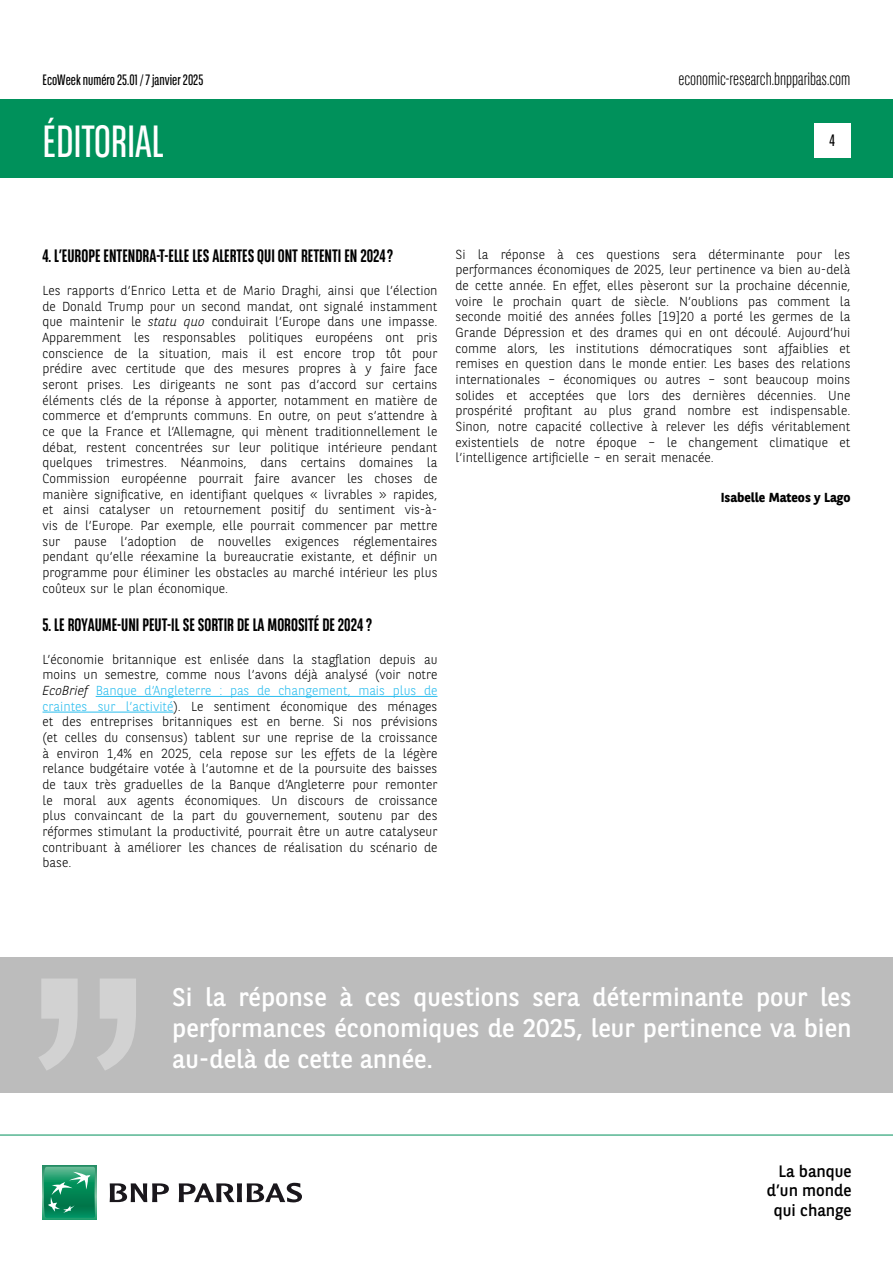
<style>
.page{position:relative;width:893px;height:1263px;background:#fff}
.page>*{position:absolute;margin:0;border:0;box-sizing:border-box;transform-origin:0 0}
.t1{font:45px "BNPP Sans Condensed";color:#fff}
.t2{font:25.5px/30.6px "BNPP Sans";color:#fff;text-align:justify}
.t3{font:700 18px "BNPP Sans Condensed";color:#000}
.t4{font:300 18px "BNPP Sans Condensed";color:#000}
.t5{font:16.5px/19.8px "BNPP Sans";color:#000;text-align:right}
.t6{font:16.5px "BNPP Sans Condensed";color:#000}
.t7{font:15px "BNPP Sans Condensed";color:#000}
.t8{font:300 13.05px/15.6px "BNPP Sans";color:#000;text-align:justify}
.t9{font:700 13.05px "BNPP Sans";color:#000}
.s1{font-style:italic}
.s2{color:#2abdee}
</style>
<div class="page">
<div style="left:1px;top:99px;width:892px;height:78px;background:#00915b"></div>
<svg style="left:43px;top:1166px;width:53px;height:53px"></svg>
<svg style="left:44px;top:1167px;width:51px;height:51px;background:#26996e"></svg>
<svg style="left:110px;top:1183px;width:59px;height:19px"></svg>
<svg style="left:179px;top:1183px;width:123px;height:19px"></svg>
<hr style="left:0;top:1135px;width:893px;height:1px;background:#00915b">
<div style="left:814px;top:123px;width:36px;height:34px;background:#fff"></div>
<hr style="left:96px;top:696px;width:341px;height:1px;background:#2abdee">
<hr style="left:43px;top:712px;width:131px;height:1px;background:#2abdee">
<div style="left:0;top:957px;width:893px;height:135px;background:#bcbcbc"></div>
<svg style="left:39px;top:979px;width:97px;height:91px"></svg>
<p class="t7" style="left:43px;top:70px;width:162px">EcoWeek numéro 25.01 / 7 janvier 2025</p>
<h3 class="t4" style="left:678px;top:67px;width:174px">economic-research.bnpparibas.com</h3>
<h1 class="t1" style="left:43px;top:113px;width:123px">ÉDITORIAL</h1>
<p class="t6" style="left:829px;top:130px;width:7px">4</p>
<h3 class="t3" style="left:43px;top:246px;width:352px">4. L’EUROPE ENTENDRA-T-ELLE LES ALERTES QUI ONT RETENTI EN 2024 ?</h3>
<p class="t8" style="left:43px;top:282px;width:396px">Les rapports d’Enrico Letta et de Mario Draghi, ainsi que l’élection de Donald Trump pour un second mandat, ont signalé instamment que maintenir le <span class="s1">statu quo</span> conduirait l’Europe dans une impasse.<br>Apparemment les responsables politiques européens ont pris conscience de la situation, mais il est encore trop tôt pour prédire avec certitude que des mesures propres à y faire face seront prises. Les dirigeants ne sont pas d’accord sur certains éléments clés de la réponse à apporter, notamment en matière de commerce et d’emprunts communs. En outre, on peut s’attendre à ce que la France et l’Allemagne, qui mènent traditionnellement le débat, restent concentrées sur leur politique intérieure pendant quelques trimestres. Néanmoins, dans certains domaines la Commission européenne pourrait faire avancer les choses de manière significative, en identifiant quelques « livrables » rapides, et ainsi catalyser un retournement positif du sentiment vis-à&shy;vis de l’Europe. Par exemple, elle pourrait commencer par mettre sur pause l’adoption de nouvelles exigences réglementaires pendant qu’elle réexamine la bureaucratie existante, et définir un programme pour éliminer les obstacles au marché intérieur les plus coûteux sur le plan économique.</p>
<h3 class="t3" style="left:43px;top:614px;width:331px">5. LE ROYAUME-UNI PEUT-IL SE SORTIR DE LA MOROSITÉ DE 2024 ?</h3>
<p class="t8" style="left:43px;top:651px;width:396px">L’économie britannique est enlisée dans la stagflation depuis au moins un semestre, comme nous l’avons déjà analysé (voir notre <span class="s1">EcoBrief</span> <span class="s2">Banque d’Angleterre : pas de changement, mais plus de craintes sur l’activité</span>). Le sentiment économique des ménages et des entreprises britanniques est en berne. Si nos prévisions (et celles du consensus) tablent sur une reprise de la croissance à environ 1,4% en 2025, cela repose sur les effets de la légère relance budgétaire votée à l’automne et de la poursuite des baisses de taux très graduelles de la Banque d’Angleterre pour remonter le moral aux agents économiques. Un discours de croissance plus convaincant de la part du gouvernement, soutenu par des réformes stimulant la productivité, pourrait être un autre catalyseur contribuant à améliorer les chances de réalisation du scénario de base.</p>
<p class="t8" style="left:455px;top:246px;width:396px">Si la réponse à ces questions sera déterminante pour les performances économiques de 2025, leur pertinence va bien au-delà de cette année. En effet, elles pèseront sur la prochaine décennie, voire le prochain quart de siècle. N’oublions pas comment la seconde moitié des années folles [19]20 a porté les germes de la Grande Dépression et des drames qui en ont découlé. Aujourd’hui comme alors, les institutions démocratiques sont affaiblies et remises en question dans le monde entier. Les bases des relations internationales – économiques ou autres – sont beaucoup moins solides et acceptées que lors des dernières décennies. Une prospérité profitant au plus grand nombre est indispensable.<br>Sinon, notre capacité collective à relever les défis véritablement existentiels de notre époque – le changement climatique et l’intelligence artificielle – en serait menacée.</p>
<p class="t9" style="left:721px;top:489px;width:131px">Isabelle Mateos y Lago</p>
<h2 class="t2" style="left:172px;top:981px;width:681px">Si la réponse à ces questions sera déterminante pour les performances économiques de 2025, leur pertinence va bien au-delà de cette année.</h2>
<p class="t5" style="left:767px;top:1160px;width:86px">La banque d’un monde qui change</p>
</div>
